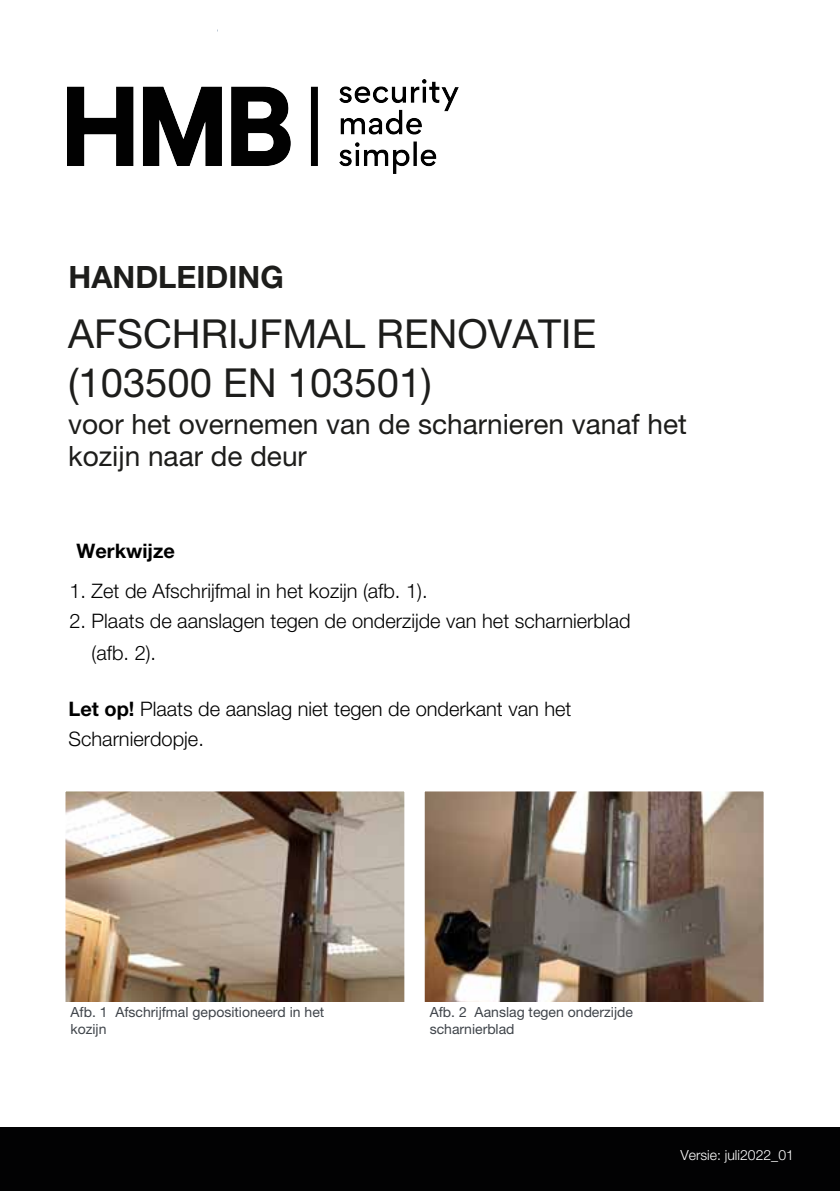
<style>
.page{position:relative;width:840px;height:1191px;background:#fff}
.page>*{position:absolute;margin:0;border:0;box-sizing:border-box;transform-origin:0 0}
.K2_ondertitel{font:40px/49px "Helvetica Neue LT Std";color:#1d1d1b}
.K2_ondertitel-2{font:700 30.8px "Helvetica Neue LT Std";color:#1d1d1b}
.K2_ondertitel-3{font:28px/31.6px "Helvetica Neue LT Std";color:#1d1d1b}
.t1{font:300 20px/31.4px "Helvetica Neue LT Std";color:#000}
.t2{font:700 20px "Helvetica Neue LT Std";color:#000}
.t3{font:14px/16.8px "Helvetica Neue LT Std";color:#3f444a}
.t4{font:300 14px "Helvetica Neue LT Std";color:#fff}
.s1{font-weight:700}
</style>
<div class="page">
<div style="left:0;top:1127px;width:839px;height:64px;background:#020203"></div>
<img style="left:68px;top:80px;width:390px;height:93px">
<img style="left:66px;top:792px;width:337px;height:210px">
<div style="left:63px;top:789px;width:343px;height:234px;border:2px solid #fff"></div>
<div style="left:63px;top:1002px;width:343px;height:21px;background:#fff"></div>
<img style="left:425px;top:792px;width:337px;height:210px">
<div style="left:422px;top:789px;width:343px;height:234px;border:2px solid #fff"></div>
<div style="left:422px;top:1002px;width:343px;height:21px;background:#fff"></div>
<p class="K2_ondertitel-2" style="left:68px;top:258px;width:216px">HANDLEIDING</p>
<p class="K2_ondertitel" style="left:68px;top:309px;width:529px">AFSCHRIJFMAL RENOVATIE (103500 EN 103501)</p>
<p class="K2_ondertitel-3" style="left:68px;top:408px;width:620px">voor het overnemen van de scharnieren vanaf het kozijn naar de deur</p>
<p class="t2" style="left:76px;top:539px;width:100px">Werkwijze</p>
<p class="t1" style="left:69px;top:575px;width:359px">1. Zet de Afschrijfmal in het kozijn (afb. 1).</p>
<p class="t1" style="left:92px;top:605px;width:540px;text-indent:-22px">2. Plaats de aanslagen tegen de onderzijde van het scharnierblad (afb. 2).</p>
<p class="t1" style="left:68px;top:693px;width:504px;line-height:30px"><span class="s1">Let op!</span> Plaats de aanslag niet tegen de onderkant van het<br>Scharnierdopje.</p>
<p class="t3" style="left:70px;top:1003px;width:255px">Afb. 1 Afschrijfmal gepositioneerd in het kozijn</p>
<p class="t3" style="left:429px;top:1003px;width:205px">Afb. 2 Aanslag tegen onderzijde scharnierblad</p>
<p class="t4" style="left:680px;top:1146px;width:115px">Versie: juli2022_01</p>
</div>
